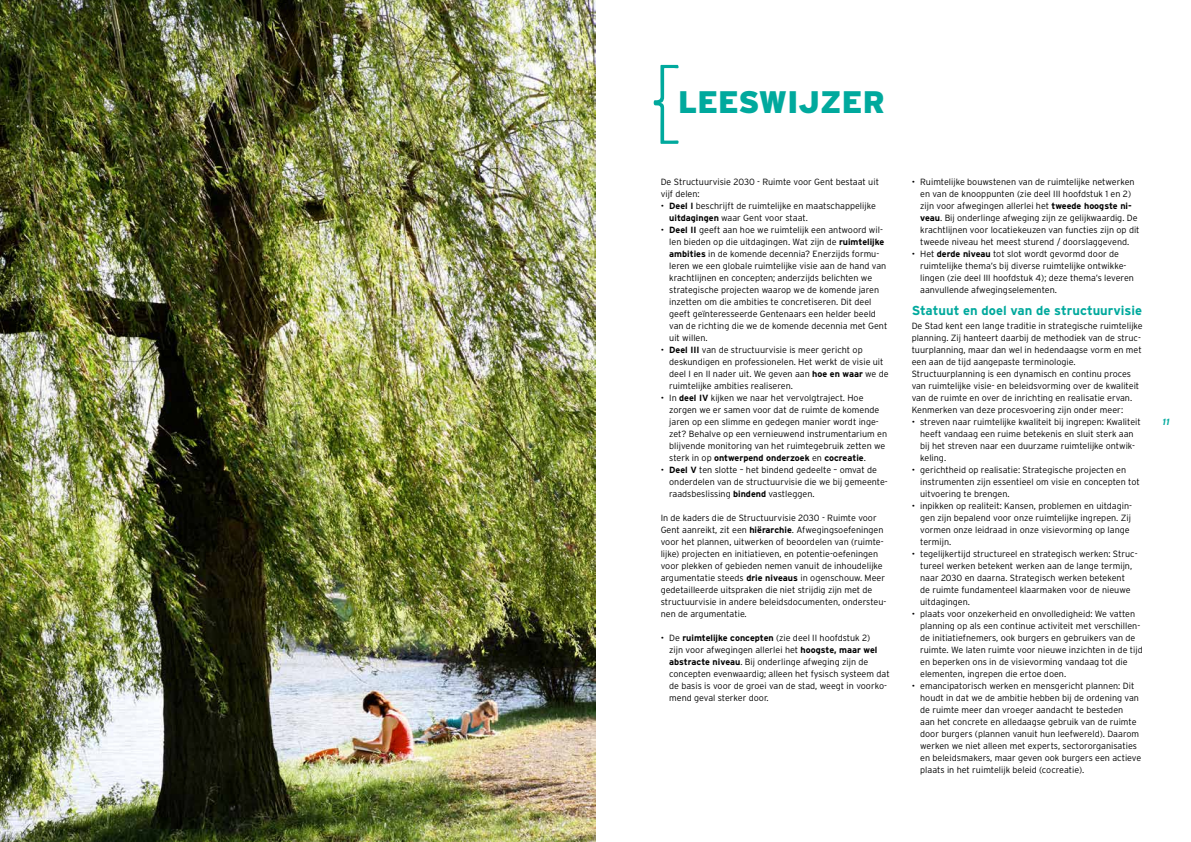
<style>
.page{position:relative;width:1191px;height:842px;background:#fff}
.page>*{position:absolute;margin:0;border:0;box-sizing:border-box;transform-origin:0 0}
.t1{font:900 31.1px "Interstate";color:#00a99d}
.t2{font:700 13px "Interstate";color:#00a99d}
.t3{font:300 9px/12px "Interstate";color:#000}
.t4{font:italic 700 9px "Interstate";color:#00a99d}
.s1{font-weight:700}
</style>
<div class="page">
<img style="left:0;top:0;width:595px;height:842px">
<svg style="left:653px;top:65px;width:26px;height:79px"></svg>
<h1 class="t1" style="left:678px;top:85px;width:208px">LEESWIJZER</h1>
<p class="t3" style="left:660px;top:176px;width:220px">De Structuurvisie 2030 - Ruimte voor Gent bestaat uit vijf delen:</p>
<p class="t3" style="left:669px;top:200px;width:208px;text-indent:-9px">• <span class="s1">Deel I</span> beschrijft de ruimtelijke en maatschappelijke <span class="s1">uitdagingen</span> waar Gent voor staat.</p>
<p class="t3" style="left:669px;top:224px;width:220px;text-indent:-9px">• <span class="s1">Deel II</span> geeft aan hoe we ruimtelijk een antwoord wil&shy;len bieden op die uitdagingen. Wat zijn de <span class="s1">ruimtelijke ambities</span> in de komende decennia? Enerzijds formu&shy;leren we een globale ruimtelijke visie aan de hand van krachtlijnen en concepten; anderzijds belichten we strategische projecten waarop we de komende jaren inzetten om die ambities te concretiseren. Dit deel geeft geïnteresseerde Gentenaars een helder beeld van de richting die we de komende decennia met Gent uit willen.</p>
<p class="t3" style="left:669px;top:344px;width:221px;text-indent:-9px">• <span class="s1">Deel III</span> van de structuurvisie is meer gericht op deskundigen en professionelen. Het werkt de visie uit deel I en II nader uit. We geven aan <span class="s1">hoe en waar</span> we de ruimtelijke ambities realiseren.</p>
<p class="t3" style="left:669px;top:392px;width:219px;text-indent:-9px">• In <span class="s1">deel IV</span> kijken we naar het vervolgtraject. Hoe zorgen we er samen voor dat de ruimte de komende jaren op een slimme en gedegen manier wordt inge&shy;zet? Behalve op een vernieuwend instrumentarium en blijvende monitoring van het ruimtegebruik zetten we sterk in op <span class="s1">ontwerpend onderzoek</span> en <span class="s1">cocreatie</span>.</p>
<p class="t3" style="left:669px;top:464px;width:220px;text-indent:-9px">• <span class="s1">Deel V</span> ten slotte – het bindend gedeelte – omvat de onderdelen van de structuurvisie die we bij gemeente&shy;raadsbeslissing <span class="s1">bindend</span> vastleggen.</p>
<p class="t3" style="left:660px;top:512px;width:227px">In de kaders die de Structuurvisie 2030 - Ruimte voor Gent aanreikt, zit een <span class="s1">hiërarchie</span>. Afwegingsoefeningen voor het plannen, uitwerken of beoordelen van (ruimte&shy;lijke) projecten en initiatieven, en potentie-oefeningen voor plekken of gebieden nemen vanuit de inhoudelijke argumentatie steeds <span class="s1">drie niveaus</span> in ogenschouw. Meer gedetailleerde uitspraken die niet strijdig zijn met de structuurvisie in andere beleidsdocumenten, ondersteu&shy;nen de argumentatie.</p>
<p class="t3" style="left:669px;top:632px;width:222px;text-indent:-9px">• De <span class="s1">ruimtelijke concepten</span> (zie deel II hoofdstuk 2)<br>zijn voor afwegingen allerlei het <span class="s1">hoogste, maar wel abstracte niveau</span>. Bij onderlinge afweging zijn de concepten evenwaardig; alleen het fysisch systeem dat de basis is voor de groei van de stad, weegt in voorko&shy;mend geval sterker door.</p>
<p class="t3" style="left:920px;top:176px;width:221px;text-indent:-9px">• Ruimtelijke bouwstenen van de ruimtelijke netwerken en van de knooppunten (zie deel III hoofdstuk 1 en 2) zijn voor afwegingen allerlei het <span class="s1">tweede hoogste ni&shy;veau</span>. Bij onderlinge afweging zijn ze gelijkwaardig. De krachtlijnen voor locatiekeuzen van functies zijn op dit tweede niveau het meest sturend / doorslaggevend.</p>
<p class="t3" style="left:920px;top:248px;width:215px;text-indent:-9px">• Het <span class="s1">derde niveau</span> tot slot wordt gevormd door de ruimtelijke thema’s bij diverse ruimtelijke ontwikke&shy;lingen (zie deel III hoofdstuk 4); deze thema’s leveren aanvullende afwegingselementen.</p>
<h2 class="t2" style="left:911px;top:303px;width:232px">Statuut en doel van de structuurvisie</h2>
<p class="t3" style="left:911px;top:320px;width:233px">De Stad kent een lange traditie in strategische ruimtelijke planning. Zij hanteert daarbij de methodiek van de struc&shy;tuurplanning, maar dan wel in hedendaagse vorm en met een aan de tijd aangepaste terminologie.<br>Structuurplanning is een dynamisch en continu proces van ruimtelijke visie- en beleidsvorming over de kwaliteit van de ruimte en over de inrichting en realisatie ervan.<br>Kenmerken van deze procesvoering zijn onder meer:</p>
<p class="t3" style="left:920px;top:416px;width:222px;text-indent:-9px">• streven naar ruimtelijke kwaliteit bij ingrepen: Kwaliteit heeft vandaag een ruime betekenis en sluit sterk aan bij het streven naar een duurzame ruimtelijke ontwik&shy;keling.</p>
<p class="t3" style="left:920px;top:464px;width:221px;text-indent:-9px">• gerichtheid op realisatie: Strategische projecten en instrumenten zijn essentieel om visie en concepten tot uitvoering te brengen.</p>
<p class="t3" style="left:920px;top:500px;width:213px;text-indent:-9px">• inpikken op realiteit: Kansen, problemen en uitdagin&shy;gen zijn bepalend voor onze ruimtelijke ingrepen. Zij vormen onze leidraad in onze visievorming op lange termijn.</p>
<p class="t3" style="left:920px;top:548px;width:219px;text-indent:-9px">• tegelijkertijd structureel en strategisch werken: Struc&shy;tureel werken betekent werken aan de lange termijn, naar 2030 en daarna. Strategisch werken betekent<br>de ruimte fundamenteel klaarmaken voor de nieuwe uitdagingen.</p>
<p class="t3" style="left:920px;top:608px;width:224px;text-indent:-9px">• plaats voor onzekerheid en onvolledigheid: We vatten planning op als een continue activiteit met verschillen&shy;de initiatiefnemers, ook burgers en gebruikers van de ruimte. We laten ruimte voor nieuwe inzichten in de tijd en beperken ons in de visievorming vandaag tot die elementen, ingrepen die ertoe doen.</p>
<p class="t3" style="left:920px;top:680px;width:223px;text-indent:-9px">• emancipatorisch werken en mensgericht plannen: Dit houdt in dat we de ambitie hebben bij de ordening van de ruimte meer dan vroeger aandacht te besteden<br>aan het concrete en alledaagse gebruik van de ruimte door burgers (plannen vanuit hun leefwereld). Daarom werken we niet alleen met experts, sectororganisaties en beleidsmakers, maar geven ook burgers een actieve plaats in het ruimtelijk beleid (cocreatie).</p>
<p class="t4" style="left:1162px;top:416px;width:8px">11</p>
</div>
